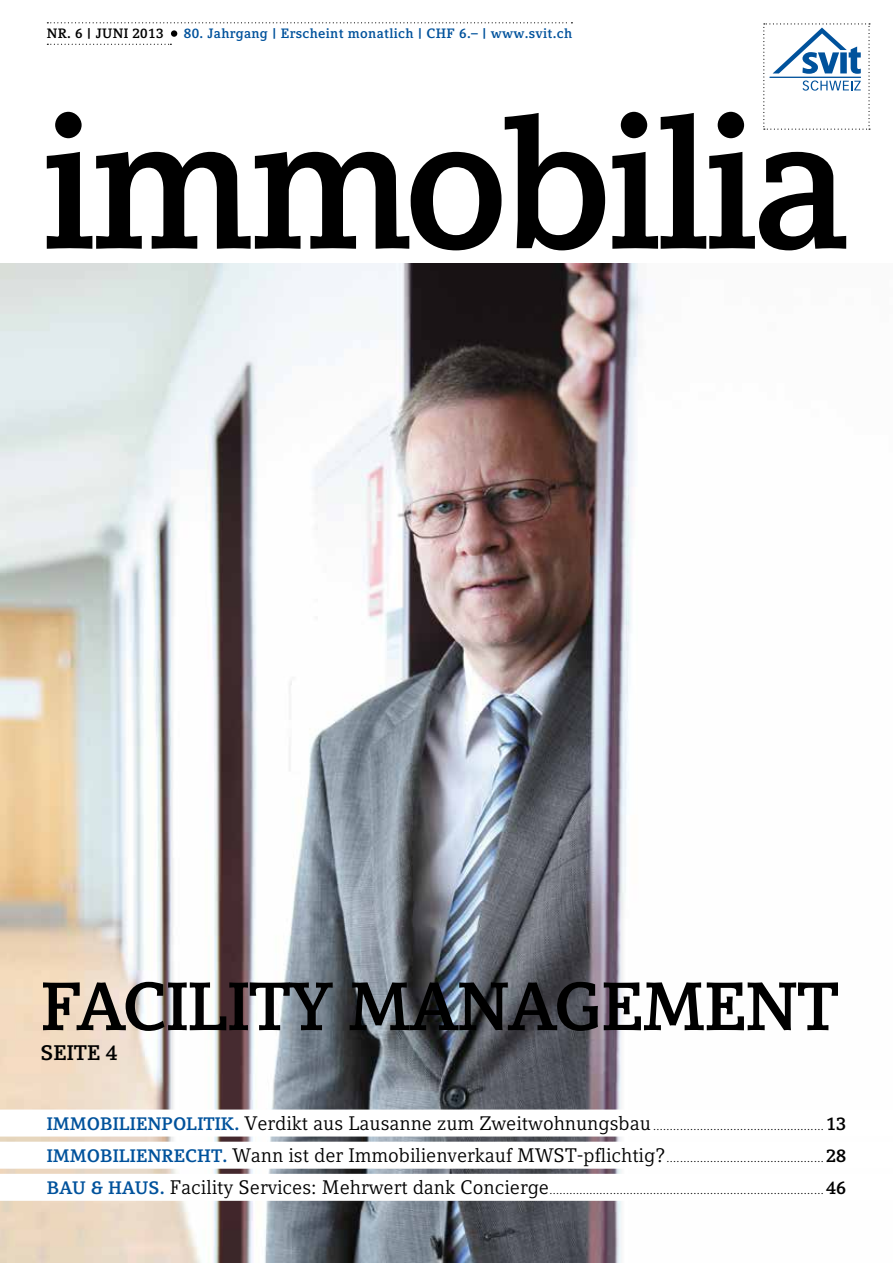
<style>
.page{position:relative;width:893px;height:1263px;background:#fff}
.page>*{position:absolute;margin:0;border:0;box-sizing:border-box;transform-origin:0 0}
.t1{font:700 67.5px "Compatil Letter LT Pro";letter-spacing:-.025em;color:#000}
.t2{font:700 21px "Compatil Letter LT Pro";color:#000}
.t3{font:700 18px "Compatil Letter LT Pro";color:#00529c}
.t4{font:700 13.5px "Compatil Letter LT Pro";letter-spacing:.025em;color:#00529c}
.t5{font:700 13.5px "Compatil Letter LT Pro";letter-spacing:.025em;color:#000}
.t6{font:10.8px "Compatil Letter LT Pro";color:#000}
.s1{font-weight:700;font-size:18px;color:#00529c}
.s2{font-size:19.5px}
.s3{font-weight:700;font-size:18px}
</style>
<div class="page">
<svg style="left:47px;top:22px;width:525px;height:1px"></svg>
<svg style="left:47px;top:44px;width:124px;height:1px"></svg>
<div style="left:171px;top:30px;width:6px;height:7px;background:#000;border-radius:50%"></div>
<img style="left:0;top:264px;width:644px;height:999px">
<div style="left:0;top:1109px;width:893px;height:27px;background:#fff"></div>
<div style="left:0;top:1142px;width:893px;height:27px;background:#fff"></div>
<div style="left:0;top:1174px;width:893px;height:27px;background:#fff"></div>
<svg style="left:763px;top:23px;width:107px;height:107px"></svg>
<svg style="left:47px;top:112px;width:799px;height:138px"></svg>
<p class="t5" style="left:47px;top:26px;width:118px">NR. 6 | JUNI 2013</p>
<p class="t4" style="left:184px;top:26px;width:390px">80. JAHRGANG | ERSCHEINT MONATLICH | CHF 6.– | WWW.SVIT.CH</p>
<h1 class="t1" style="left:40px;top:967px;width:800px">FACILITY MANAGEMENT</h1>
<h2 class="t2" style="left:40px;top:1040px;width:79px">SEITE 4</h2>
<p class="t6" style="left:47px;top:1120px;width:801px"><span class="s1">IMMOBILIENPOLITIK.</span> <span class="s2">Verdikt aus Lausanne zum Zweitwohnungsbau</span> ................................................... <span class="s3">13</span></p>
<h3 class="t3" style="left:47px;top:1145px;width:103px">IMMOBILIENRE</h3>
<p class="t6" style="left:185px;top:1152px;width:663px"><span class="s1">CHT.</span> <span class="s2">Wann ist der Immobilienverkauf MWST-pflichtig?</span>............................................... <span class="s3">28</span></p>
<p class="t6" style="left:47px;top:1184px;width:801px"><span class="s1">BAU &amp; HAUS.</span> <span class="s2">Facility Services: Mehrwert dank Concierge</span>.................................................................................. <span class="s3">46</span></p>
</div>
